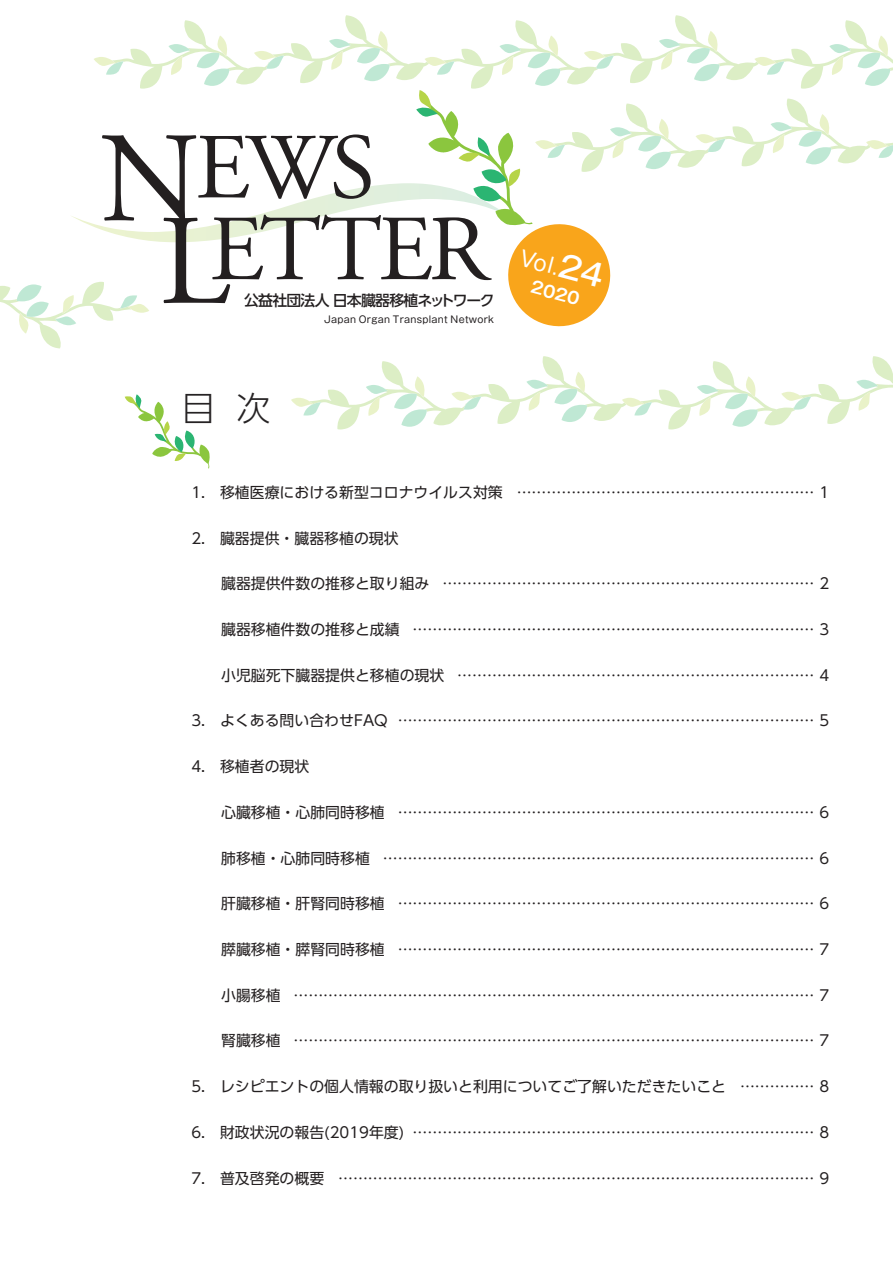
<style>
.page{position:relative;width:893px;height:1263px;background:#fff}
.page>*{position:absolute;margin:0;border:0;box-sizing:border-box;transform-origin:0 0}
.t1{font:93px "Adobe Garamond Pro";letter-spacing:-.045em;color:#231f20}
.タイトル1{font:300 34.05px "UD Shin Go Pro";color:#262324}
.t2{font:700 16.35px "Gothic MB101 Pro De";color:#fff}
.t3{font:14.85px "UD Shin Go Pr 6";color:#231f20}
.本文-Q_A{font:500 14.85px "UD Shin Go Pro";letter-spacing:-.05em;color:#231f20}
.本文-Q_A-2{font:9.6px "Gothic MB101 Pr 6";letter-spacing:.03em;color:#231f20}
.s1{font-size:128.25px}
</style>
<div class="page">
<svg style="left:0;top:15px;width:893px;height:454px"></svg>
<p class="t1" style="left:99px;top:112px;width:278px"><span class="s1">N</span>EWS</p>
<p class="t1" style="left:159px;top:194px;width:331px"><span class="s1">L</span>ETTER</p>
<p class="本文-Q_A" style="left:244px;top:288px;width:252px">公益社団法人日本臓器移植ネットワーク</p>
<p class="本文-Q_A-2" style="left:324px;top:311px;width:172px">Japan Organ Transplant Network</p>
<p class="タイトル1" style="left:182px;top:381px;width:36px">目</p>
<p class="タイトル1" style="left:237px;top:381px;width:36px">次</p>
<p class="t2" style="left:535px;top:273px;width:51px;rotate:15deg">2020</p>
<p class="t3" style="left:191px;top:480px;width:313px">1.　移植医療における新型コロナウイルス対策</p>
<p class="t3" style="left:191px;top:526px;width:209px">2.　臓器提供・臓器移植の現状</p>
<p class="t3" style="left:221px;top:572px;width:210px">臓器提供件数の推移と取り組み</p>
<p class="t3" style="left:221px;top:617px;width:180px">臓器移植件数の推移と成績</p>
<p class="t3" style="left:221px;top:663px;width:225px">小児脳死下臓器提供と移植の現状</p>
<p class="t3" style="left:191px;top:709px;width:198px">3.　よくある問い合わせFAQ</p>
<p class="t3" style="left:191px;top:754px;width:119px">4.　移植者の現状</p>
<p class="t3" style="left:221px;top:800px;width:165px">心臓移植・心肺同時移植</p>
<p class="t3" style="left:221px;top:846px;width:150px">肺移植・心肺同時移植</p>
<p class="t3" style="left:221px;top:892px;width:165px">肝臓移植・肝腎同時移植</p>
<p class="t3" style="left:221px;top:937px;width:165px">膵臓移植・膵腎同時移植</p>
<p class="t3" style="left:221px;top:983px;width:61px">小腸移植</p>
<p class="t3" style="left:221px;top:1029px;width:61px">腎臓移植</p>
<p class="t3" style="left:191px;top:1074px;width:536px">5.　レシピエントの個人情報の取り扱いと利用についてご了解いただきたいこと</p>
<p class="t3" style="left:191px;top:1120px;width:214px">6.　財政状況の報告(2019年度(</p>
<p class="t3" style="left:191px;top:1166px;width:134px">7.　普及啓発の概要</p>
<p class="t3" style="left:517px;top:480px;width:314px">............................................................ 1</p>
<p class="t3" style="left:442px;top:572px;width:388px">........................................................................... 2</p>
<p class="t3" style="left:413px;top:617px;width:418px">................................................................................. 3</p>
<p class="t3" style="left:457px;top:663px;width:373px">........................................................................ 4</p>
<p class="t3" style="left:398px;top:709px;width:433px">.................................................................................... 5</p>
<p class="t3" style="left:398px;top:800px;width:433px">.................................................................................... 6</p>
<p class="t3" style="left:383px;top:846px;width:448px">....................................................................................... 6</p>
<p class="t3" style="left:398px;top:892px;width:433px">.................................................................................... 6</p>
<p class="t3" style="left:398px;top:937px;width:433px">.................................................................................... 7</p>
<p class="t3" style="left:293px;top:983px;width:537px">......................................................................................................... 7</p>
<p class="t3" style="left:293px;top:1029px;width:537px">......................................................................................................... 7</p>
<p class="t3" style="left:740px;top:1074px;width:91px">............... 8</p>
<p class="t3" style="left:413px;top:1120px;width:418px">................................................................................. 8</p>
<p class="t3" style="left:338px;top:1166px;width:493px">................................................................................................ 9</p>
</div>
